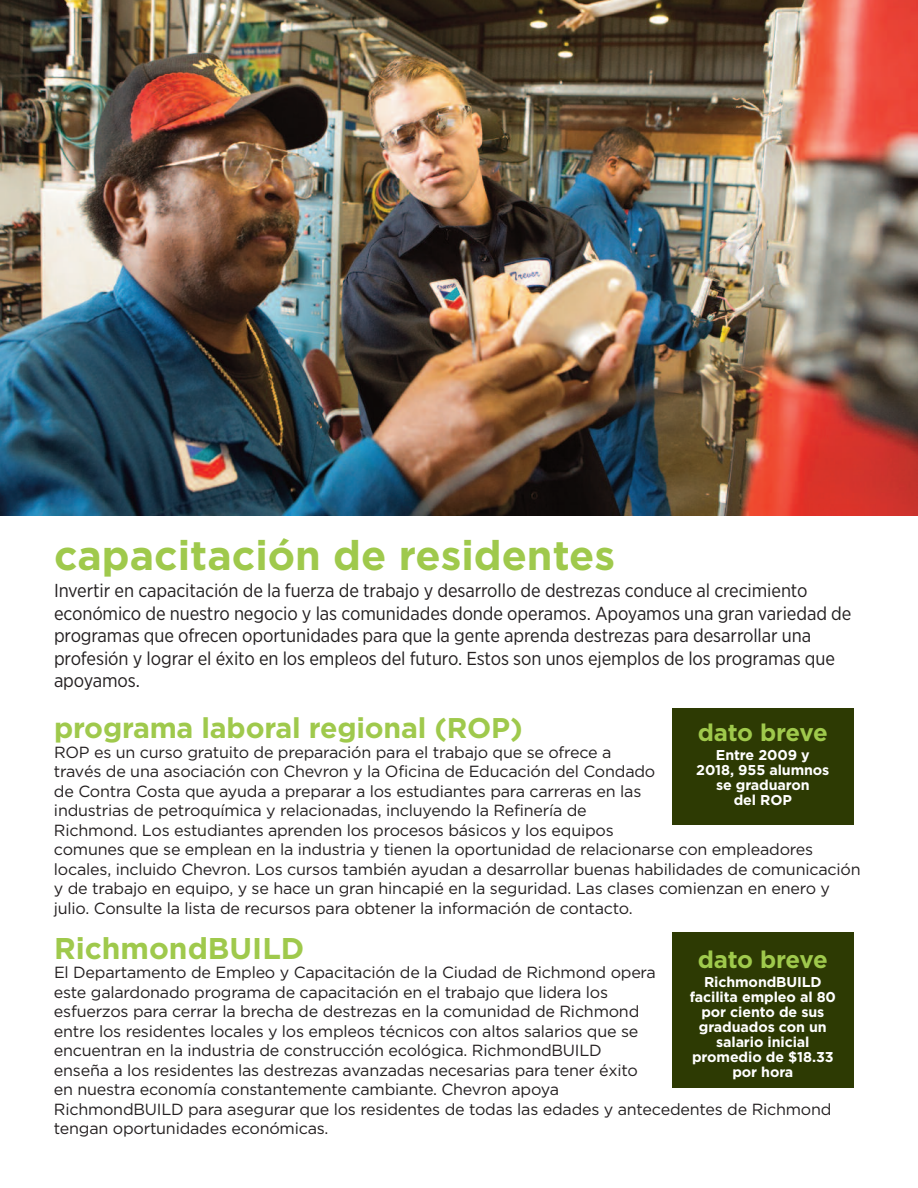
<style>
.page{position:relative;width:918px;height:1188px;background:#fff}
.page>*{position:absolute;margin:0;border:0;box-sizing:border-box;transform-origin:0 0}
.t1{font:700 41.25px "Gotham";color:#9fc94c}
.t2{font:700 30px "Gotham";color:#9fc94c}
.t3{font:700 28.5px "Gotham";letter-spacing:-.005em;color:#9fc94c}
.t4{font:700 24px "Gotham";letter-spacing:-.02em;color:#9fc94c}
.t5{font:18.75px/22.5px "Gotham Narrow";letter-spacing:-.005em;color:#231f20}
.t6{font:16.2px/19.5px "Gotham";letter-spacing:-.015em;color:#231f20}
.t7{font:700 14.25px/15px "Gotham";letter-spacing:-.005em;color:#fff;text-align:center}
</style>
<div class="page">
<img style="left:0;top:0;width:918px;height:515px">
<div style="left:672px;top:708px;width:182px;height:117px;background:#2d3a03"></div>
<div style="left:672px;top:932px;width:182px;height:156px;background:#2d3a03"></div>
<h1 class="t1" style="left:54px;top:532px;width:563px">capacitación de residentes</h1>
<p class="t5" style="left:54px;top:581px;width:799px">Invertir en capacitación de la fuerza de trabajo y desarrollo de destrezas conduce al crecimiento económico de nuestro negocio y las comunidades donde operamos. Apoyamos una gran variedad de programas que ofrecen oportunidades para que la gente aprenda destrezas para desarrollar una profesión y lograr el éxito en los empleos del futuro. Estos son unos ejemplos de los programas que apoyamos.</p>
<h3 class="t3" style="left:54px;top:712px;width:470px">programa laboral regional (ROP)</h3>
<p class="t6" style="left:54px;top:742px;width:808px">ROP es un curso gratuito de preparación para el trabajo que se ofrece a<br>través de una asociación con Chevron y la Oficina de Educación del Condado<br>de Contra Costa que ayuda a preparar a los estudiantes para carreras en las<br>industrias de petroquímica y relacionadas, incluyendo la Refinería de<br>Richmond. Los estudiantes aprenden los procesos básicos y los equipos<br>comunes que se emplean en la industria y tienen la oportunidad de relacionarse con empleadores locales, incluido Chevron. Los cursos también ayudan a desarrollar buenas habilidades de comunicación y de trabajo en equipo, y se hace un gran hincapié en la seguridad. Las clases comienzan en enero y julio. Consulte la lista de recursos para obtener la información de contacto.</p>
<h2 class="t2" style="left:54px;top:931px;width:252px">RichmondBUILD</h2>
<p class="t6" style="left:54px;top:963px;width:779px">El Departamento de Empleo y Capacitación de la Ciudad de Richmond opera<br>este galardonado programa de capacitación en el trabajo que lidera los<br>esfuerzos para cerrar la brecha de destrezas en la comunidad de Richmond<br>entre los residentes locales y los empleos técnicos con altos salarios que se<br>encuentran en la industria de construcción ecológica. RichmondBUILD<br>enseña a los residentes las destrezas avanzadas necesarias para tener éxito<br>en nuestra economía constantemente cambiante. Chevron apoya<br>RichmondBUILD para asegurar que los residentes de todas las edades y antecedentes de Richmond tengan oportunidades económicas.</p>
<h3 class="t4" style="left:698px;top:719px;width:131px">dato breve</h3>
<p class="t7" style="left:696px;top:748px;width:135px">Entre 2009 y<br>2018, 955 alumnos se graduaron<br>del ROP</p>
<h3 class="t4" style="left:698px;top:946px;width:131px">dato breve</h3>
<p class="t7" style="left:690px;top:974px;width:148px">RichmondBUILD facilita empleo al 80 por ciento de sus graduados con un salario inicial promedio de $18.33 por hora</p>
</div>
